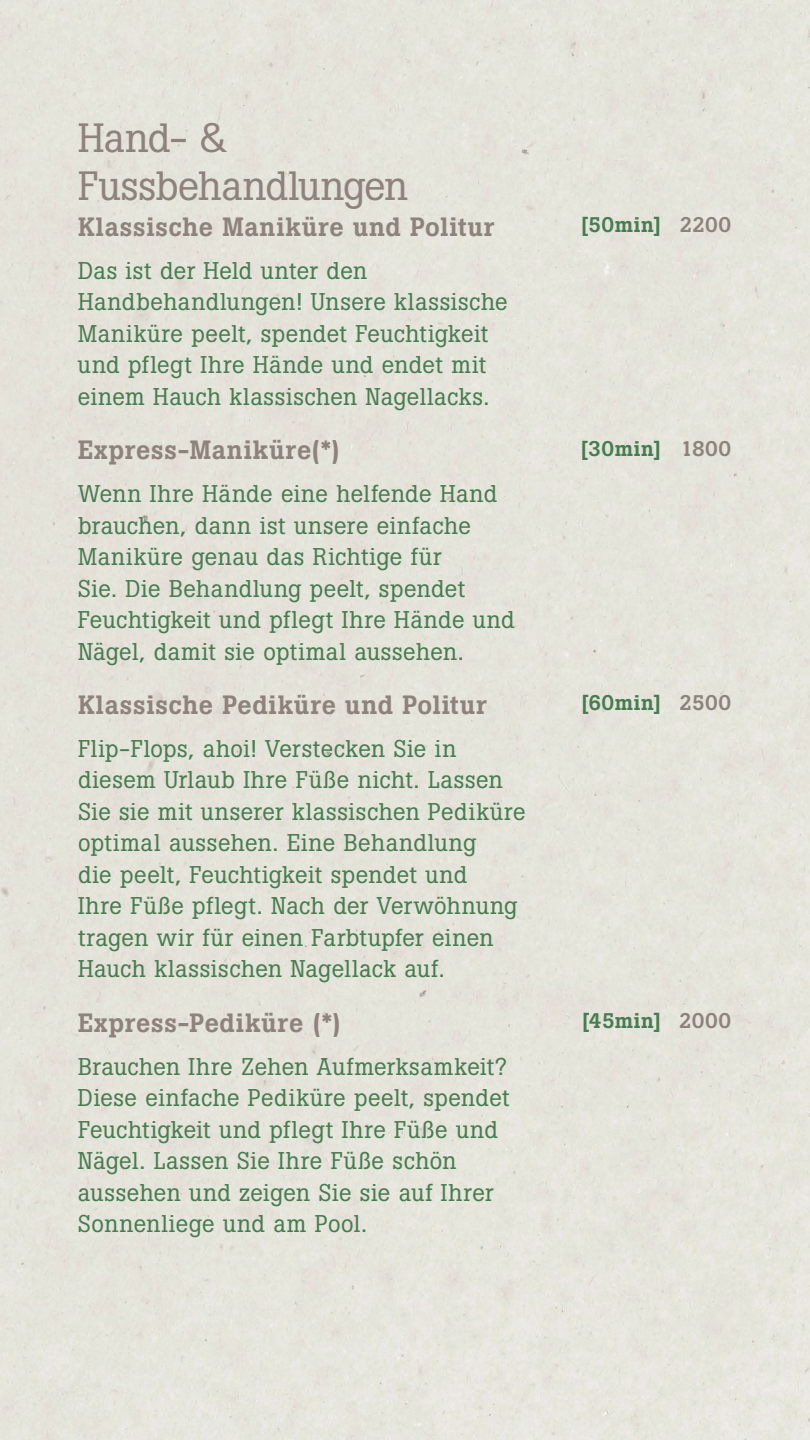
<style>
.page{position:relative;width:810px;height:1440px;background:#fff}
.page>*{position:absolute;margin:0;border:0;box-sizing:border-box;transform-origin:0 0}
.t1{font:40.5px/48.8px "Boton";letter-spacing:-.01em;color:#8e837c}
.t2{font:500 26.25px "Boton";letter-spacing:.03em;color:#8e837c}
.t3{font:24px/31.5px "Boton";letter-spacing:.025em;color:#477c50}
.t4{font:500 21px "Boton";letter-spacing:.03em;color:#477c50}
.s1{color:#8e837c}
</style>
<div class="page">
<h1 class="t1" style="left:78px;top:113px;width:332px">Hand- &amp;<br>Fussbehandlungen</h1>
<p class="t2" style="left:78px;top:211px;width:418px">Klassische Maniküre und Politur</p>
<p class="t3" style="left:78px;top:255px;width:431px">Das ist der Held unter den Handbehandlungen! Unsere klassische Maniküre peelt, spendet Feuchtigkeit und pflegt Ihre Hände und endet mit einem Hauch klassischen Nagellacks.</p>
<p class="t2" style="left:78px;top:435px;width:264px">Express-Maniküre(*)</p>
<p class="t3" style="left:78px;top:478px;width:438px">Wenn Ihre Hände eine helfende Hand brauchen, dann ist unsere einfache Maniküre genau das Richtige für<br>Sie. Die Behandlung peelt, spendet Feuchtigkeit und pflegt Ihre Hände und Nägel, damit sie optimal aussehen.</p>
<p class="t2" style="left:78px;top:689px;width:411px">Klassische Pediküre und Politur</p>
<p class="t3" style="left:78px;top:733px;width:449px">Flip-Flops, ahoi! Verstecken Sie in diesem Urlaub Ihre Füße nicht. Lassen Sie sie mit unserer klassischen Pediküre optimal aussehen. Eine Behandlung<br>die peelt, Feuchtigkeit spendet und<br>Ihre Füße pflegt. Nach der Verwöhnung tragen wir für einen Farbtupfer einen Hauch klassischen Nagellack auf.</p>
<p class="t2" style="left:78px;top:1007px;width:264px">Express-Pediküre (*)</p>
<p class="t3" style="left:78px;top:1051px;width:433px">Brauchen Ihre Zehen Aufmerksamkeit?<br>Diese einfache Pediküre peelt, spendet Feuchtigkeit und pflegt Ihre Füße und Nägel. Lassen Sie Ihre Füße schön aussehen und zeigen Sie sie auf Ihrer Sonnenliege und am Pool.</p>
<p class="t4" style="left:581px;top:213px;width:152px">[50min] <span class="s1">2200</span></p>
<p class="t4" style="left:581px;top:436px;width:152px">[30min] <span class="s1">1800</span></p>
<p class="t4" style="left:581px;top:691px;width:152px">[60min] <span class="s1">2500</span></p>
<p class="t4" style="left:582px;top:1008px;width:151px">[45min] <span class="s1">2000</span></p>
</div>
